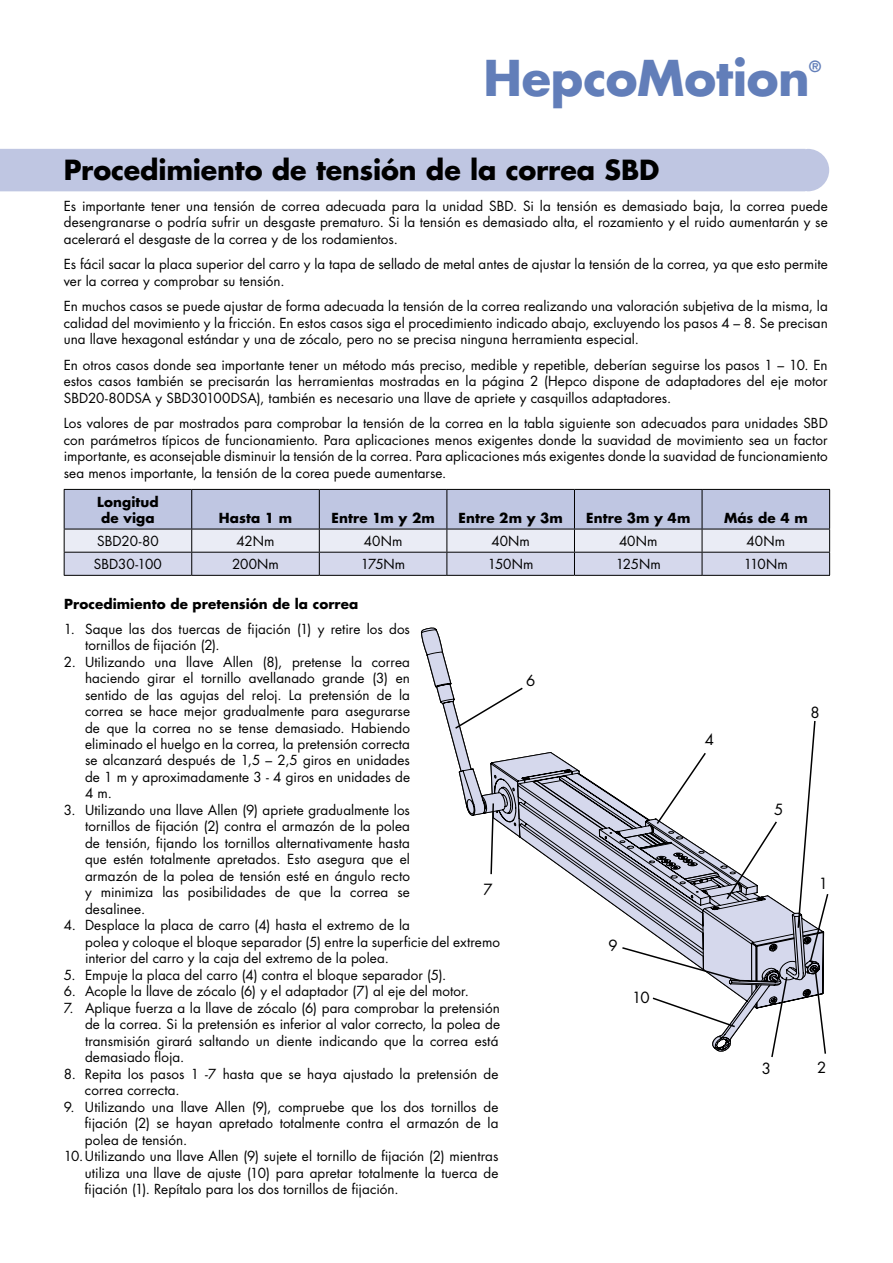
<style>
.page{position:relative;width:893px;height:1263px;background:#fff}
.page>*{position:absolute;margin:0;border:0;box-sizing:border-box;transform-origin:0 0}
.t1{font:700 48px "Futura LT Pro";letter-spacing:-.005em;color:#627eb9}
.t2{font:700 27px "Futura LT Pro";letter-spacing:-.005em;color:#000}
.t3{font:15px "Futura Std";color:#000}
.t4{font:700 15px "Futura LT Pro";color:#627eb9}
.t5{font:13.5px/16.5px "Futura Std";letter-spacing:.005em;color:#000;text-align:justify}
.t6{font:700 13.5px/16.5px "Futura LT Pro";letter-spacing:.01em;color:#000;text-align:center}
</style>
<div class="page">
<div style="left:0;top:149px;width:829px;height:42px;background:#bfc6e2"></div>
<svg style="left:64px;top:489px;width:766px;height:86px;background:#c7cbdf"></svg>
<hr style="left:64px;top:575px;width:128px;height:1px;background:#000">
<hr style="left:192px;top:575px;width:127px;height:1px;background:#000">
<hr style="left:319px;top:575px;width:128px;height:1px;background:#000">
<hr style="left:447px;top:575px;width:127px;height:1px;background:#000">
<hr style="left:574px;top:575px;width:128px;height:1px;background:#000">
<hr style="left:702px;top:575px;width:128px;height:1px;background:#000">
<svg style="left:421px;top:628px;width:408px;height:430px"></svg>
<h1 class="t1" style="left:483px;top:41px;width:328px">HepcoMotion</h1>
<p class="t4" style="left:809px;top:55px;width:13px">®</p>
<h2 class="t2" style="left:64px;top:149px;width:597px">Procedimiento de tensión de la correa SBD</h2>
<p class="t5" style="left:64px;top:198px;width:765px">Es importante tener una tensión de correa adecuada para la unidad SBD. Si la tensión es demasiado baja, la correa puede desengranarse o podría sufrir un desgaste prematuro. Si la tensión es demasiado alta, el rozamiento y el ruido aumentarán y se acelerará el desgaste de la correa y de los rodamientos.</p>
<p class="t5" style="left:64px;top:256px;width:766px">Es fácil sacar la placa superior del carro y la tapa de sellado de metal antes de ajustar la tensión de la correa, ya que esto permite ver la correa y comprobar su tensión.</p>
<p class="t5" style="left:64px;top:298px;width:766px">En muchos casos se puede ajustar de forma adecuada la tensión de la correa realizando una valoración subjetiva de la misma, la calidad del movimiento y la fricción. En estos casos siga el procedimiento indicado abajo, excluyendo los pasos 4 – 8. Se precisan una llave hexagonal estándar y una de zócalo, pero no se precisa ninguna herramienta especial.</p>
<p class="t5" style="left:64px;top:357px;width:765px">En otros casos donde sea importante tener un método más preciso, medible y repetible, deberían seguirse los pasos 1 – 10. En estos casos también se precisarán las herramientas mostradas en la página 2 (Hepco dispone de adaptadores del eje motor SBD20-80DSA y SBD30100DSA), también es necesario una llave de apriete y casquillos adaptadores.</p>
<p class="t5" style="left:64px;top:415px;width:766px">Los valores de par mostrados para comprobar la tensión de la correa en la tabla siguiente son adecuados para unidades SBD con parámetros típicos de funcionamiento. Para aplicaciones menos exigentes donde la suavidad de movimiento sea un factor importante, es aconsejable disminuir la tensión de la correa. Para aplicaciones más exigentes donde la suavidad de funcionamiento sea menos importante, la tensión de la corea puede aumentarse.</p>
<p class="t6" style="left:97px;top:493px;width:63px">Longitud de viga</p>
<p class="t6" style="left:219px;top:509px;width:75px">Hasta 1 m</p>
<p class="t6" style="left:331px;top:509px;width:105px">Entre 1m y 2m</p>
<p class="t6" style="left:459px;top:509px;width:106px">Entre 2m y 3m</p>
<p class="t6" style="left:586px;top:509px;width:106px">Entre 3m y 4m</p>
<p class="t6" style="left:724px;top:509px;width:85px">Más de 4 m</p>
<p class="t5" style="left:97px;top:533px;width:63px">SBD20-80</p>
<p class="t5" style="left:237px;top:533px;width:39px">42Nm</p>
<p class="t5" style="left:364px;top:533px;width:40px">40Nm</p>
<p class="t5" style="left:491px;top:533px;width:40px">40Nm</p>
<p class="t5" style="left:619px;top:533px;width:40px">40Nm</p>
<p class="t5" style="left:747px;top:533px;width:40px">40Nm</p>
<p class="t5" style="left:94px;top:556px;width:70px">SBD30-100</p>
<p class="t5" style="left:232px;top:556px;width:48px">200Nm</p>
<p class="t5" style="left:361px;top:556px;width:46px">175Nm</p>
<p class="t5" style="left:488px;top:556px;width:47px">150Nm</p>
<p class="t5" style="left:616px;top:556px;width:47px">125Nm</p>
<p class="t5" style="left:744px;top:556px;width:46px">110Nm</p>
<p class="t6" style="left:64px;top:595px;width:296px">Procedimiento de pretensión de la correa</p>
<p class="t5" style="left:85px;top:620px;width:326px;text-indent:-21px">1. Saque las dos tuercas de fijación (1) y retire los dos tornillos de fijación (2).</p>
<p class="t5" style="left:85px;top:653px;width:326px;text-indent:-21px">2. Utilizando una llave Allen (8), pretense la correa haciendo girar el tornillo avellanado grande (3) en sentido de las agujas del reloj. La pretensión de la correa se hace mejor gradualmente para asegurarse de que la correa no se tense demasiado. Habiendo eliminado el huelgo en la correa, la pretensión correcta se alcanzará después de 1,5 – 2,5 giros en unidades de 1 m y aproximadamente 3 - 4 giros en unidades de 4 m.</p>
<p class="t5" style="left:85px;top:802px;width:326px;text-indent:-21px">3. Utilizando una llave Allen (9) apriete gradualmente los tornillos de fijación (2) contra el armazón de la polea de tensión, fijando los tornillos alternativamente hasta que estén totalmente apretados. Esto asegura que el armazón de la polea de tensión esté en ángulo recto y minimiza las posibilidades de que la correa se desalinee.</p>
<p class="t5" style="left:85px;top:917px;width:417px;text-align:left;text-indent:-21px">4. Desplace la placa de carro (4) hasta el extremo de la<br>polea y coloque el bloque separador (5) entre la superficie del extremo interior del carro y la caja del extremo de la polea.</p>
<p class="t5" style="left:64px;top:967px;width:384px">5. Empuje la placa del carro (4) contra el bloque separador (5).</p>
<p class="t5" style="left:64px;top:983px;width:407px">6. Acople la llave de zócalo (6) y el adaptador (7) al eje del motor.</p>
<p class="t5" style="left:85px;top:1000px;width:417px;text-indent:-21px">7. Aplique fuerza a la llave de zócalo (6) para comprobar la pretensión de la correa. Si la pretensión es inferior al valor correcto, la polea de transmisión girará saltando un diente indicando que la correa está demasiado floja.</p>
<p class="t5" style="left:85px;top:1066px;width:415px;text-indent:-21px">8. Repita los pasos 1 -7 hasta que se haya ajustado la pretensión de correa correcta.</p>
<p class="t5" style="left:64px;top:1099px;width:436px">9. Utilizando una llave Allen (9), compruebe que los dos tornillos de</p>
<p class="t5" style="left:85px;top:1115px;width:415px">fijación (2) se hayan apretado totalmente contra el armazón de la</p>
<p class="t5" style="left:85px;top:1132px;width:104px">polea de tensión.</p>
<p class="t5" style="left:64px;top:1148px;width:436px">10.Utilizando una llave Allen (9) sujete el tornillo de fijación (2) mientras</p>
<p class="t5" style="left:85px;top:1165px;width:415px">utiliza una llave de ajuste (10) para apretar totalmente la tuerca de</p>
<p class="t5" style="left:85px;top:1181px;width:315px">fijación (1). Repítalo para los dos tornillos de fijación.</p>
<p class="t3" style="left:483px;top:879px;width:11px">7</p>
<p class="t3" style="left:526px;top:670px;width:11px">6</p>
<p class="t3" style="left:608px;top:935px;width:11px">9</p>
<p class="t3" style="left:632px;top:987px;width:19px">10</p>
<p class="t3" style="left:705px;top:730px;width:11px">4</p>
<p class="t3" style="left:774px;top:799px;width:11px">5</p>
<p class="t3" style="left:762px;top:1059px;width:11px">3</p>
<p class="t3" style="left:810px;top:702px;width:11px">8</p>
<p class="t3" style="left:819px;top:873px;width:11px">1</p>
<p class="t3" style="left:817px;top:1058px;width:11px">2</p>
</div>
